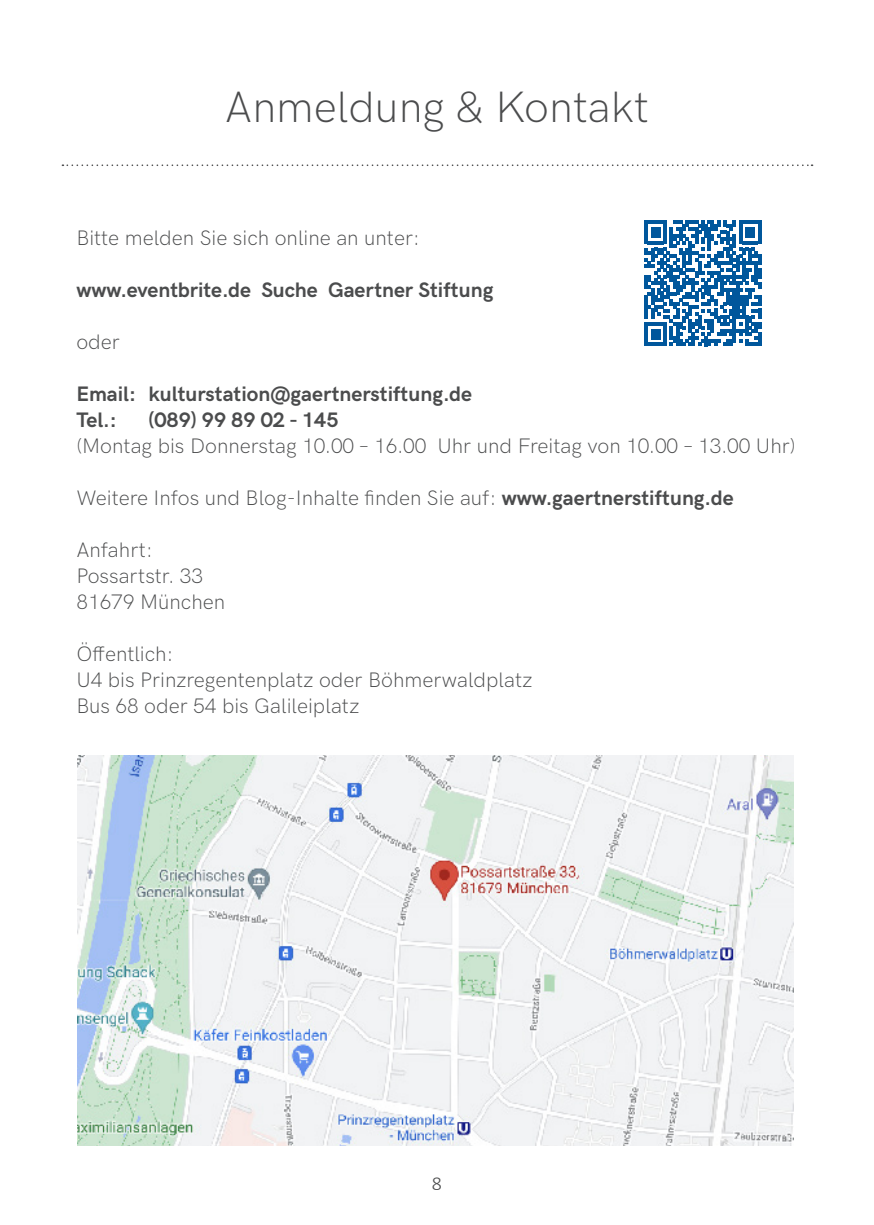
<style>
.page{position:relative;width:874px;height:1225px;background:#fff}
.page>*{position:absolute;margin:0;border:0;box-sizing:border-box;transform-origin:0 0}
.t1{font:300 44px "HK Grotesk";color:#4b4c4d}
.t2{font:300 21px/26px "HK Grotesk";color:#4b4c4d}
.t3{font:700 21px "HK Grotesk";color:#4b4c4d}
.t4{font:300 20px "Calibri";color:#4b4c4d}
.s1{font-weight:700}
</style>
<div class="page">
<svg style="left:644px;top:221px;width:116px;height:125px"></svg>
<hr style="left:757px;top:332px;width:3px;height:14px;background:#00579c">
<img style="left:77px;top:755px;width:716px;height:390px">
<svg style="left:62px;top:164px;width:750px;height:2px"></svg>
<h1 class="t1" style="left:225px;top:73px;width:425px">Anmeldung &amp; Kontakt</h1>
<p class="t2" style="left:76px;top:223px;width:345px">Bitte melden Sie sich online an unter:</p>
<p class="t3" style="left:328px;top:274px;width:167px">Gaertner Stiftung</p>
<p class="t3" style="left:261px;top:274px;width:58px">Suche</p>
<p class="t3" style="left:76px;top:274px;width:176px">www.eventbrite.de</p>
<p class="t2" style="left:76px;top:327px;width:45px">oder</p>
<p class="t3" style="left:148px;top:378px;width:325px">kulturstation@gaertnerstiftung.de</p>
<p class="t3" style="left:76px;top:378px;width:61px">Email:</p>
<p class="t3" style="left:76px;top:404px;width:42px">Tel.:</p>
<p class="t3" style="left:148px;top:404px;width:191px">)089( 99 89 02 - 145</p>
<p class="t2" style="left:76px;top:431px;width:351px">(Montag bis Donnerstag 10.00 – 16.00</p>
<p class="t2" style="left:76px;top:483px;width:658px">Weitere Infos und Blog-Inhalte finden Sie auf: <span class="s1">www.gaertnerstiftung.de</span></p>
<p class="t2" style="left:76px;top:535px;width:150px">Anfahrt:<br>Possartstr. 33<br>81679 München</p>
<p class="t2" style="left:76px;top:639px;width:457px">Öffentlich:<br>U4 bis Prinzregentenplatz oder Böhmerwaldplatz<br>Bus 68 oder 54 bis Galileiplatz</p>
<p class="t2" style="left:437px;top:431px;width:359px">Uhr und Freitag von 10.00 – 13.00 Uhr(</p>
<p class="t4" style="left:431px;top:1170px;width:12px">8</p>
</div>
